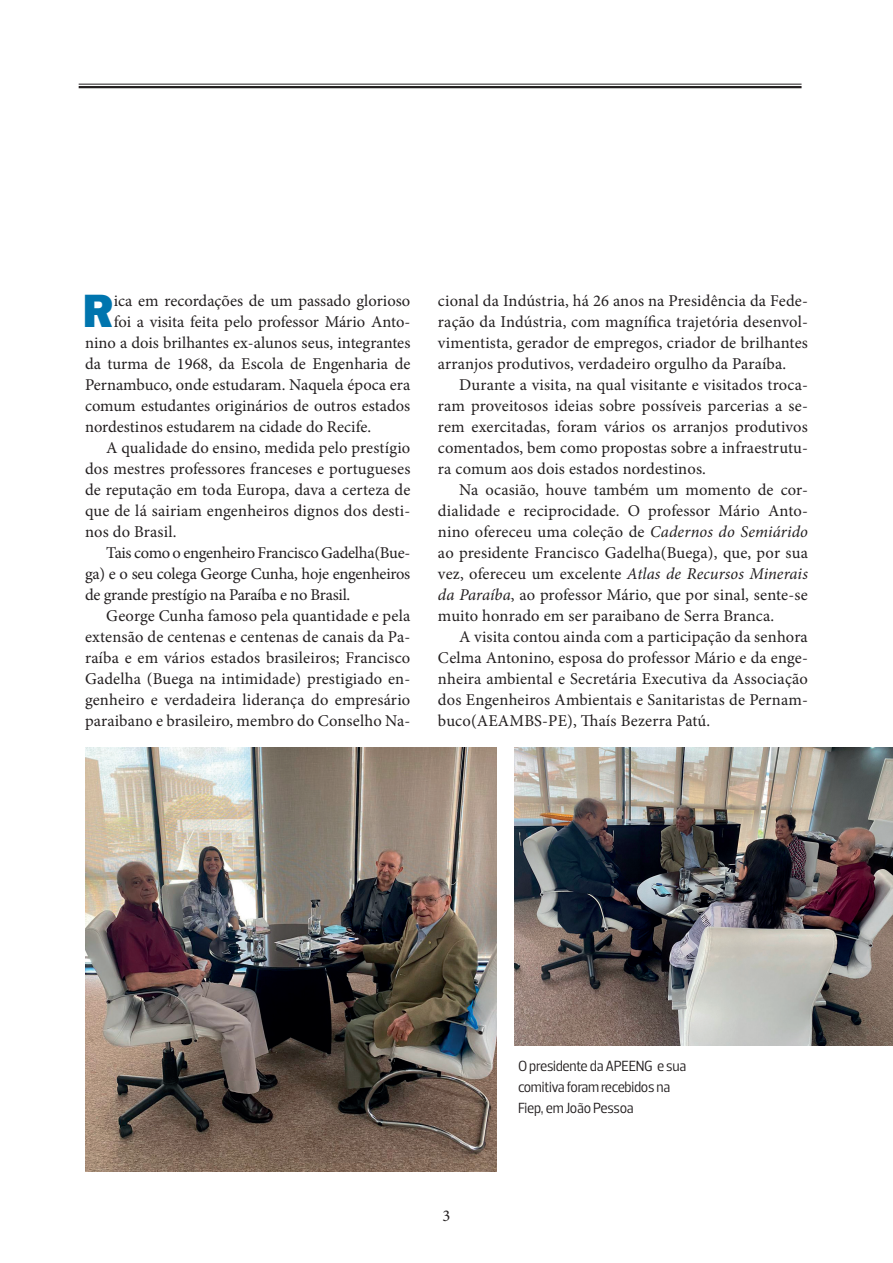
<style>
.page{position:relative;width:893px;height:1263px;background:#fff}
.page>*{position:absolute;margin:0;border:0;box-sizing:border-box;transform-origin:0 0}
.t1{font:800 48px "Franklin Gothic";color:#0075ae;scale:.95 1}
.t2{font:16.5px/21px "Minion Pro";color:#231f20;text-align:justify}
.t3{font:16.5px "Minion Pro";letter-spacing:-.02em;color:#231f20}
.t4{font:15px/21px "Prelo Condensed";letter-spacing:-.015em;color:#231f20;scale:1.1 1}
.s1{font-style:italic}
</style>
<div class="page">
<img style="left:85px;top:747px;width:411px;height:424px">
<hr style="left:79px;top:84px;width:722px;height:1px;background:#231f20">
<hr style="left:79px;top:86px;width:722px;height:2px;background:#231f20">
<img style="left:514px;top:747px;width:379px;height:298px">
<h1 class="t1" style="left:82px;top:280px;width:35px">R</h1>
<p class="t2" style="left:114px;top:290px;width:298px">ica em recordações de um passado glorioso</p>
<p class="t2" style="left:114px;top:311px;width:298px">foi a visita feita pelo professor Mário Anto-</p>
<p class="t2" style="left:85px;top:332px;width:327px">nino a dois brilhantes ex-alunos seus, integrantes</p>
<p class="t2" style="left:85px;top:353px;width:327px">da turma de 1968, da Escola de Engenharia de</p>
<p class="t2" style="left:85px;top:374px;width:327px">Pernambuco, onde estudaram. Naquela época era</p>
<p class="t2" style="left:85px;top:395px;width:327px">comum estudantes originários de outros estados</p>
<p class="t2" style="left:85px;top:416px;width:288px">nordestinos estudarem na cidade do Recife.</p>
<p class="t2" style="left:106px;top:437px;width:306px">A qualidade do ensino, medida pelo prestígio</p>
<p class="t2" style="left:85px;top:458px;width:327px">dos mestres professores franceses e portugueses</p>
<p class="t2" style="left:85px;top:479px;width:327px">de reputação em toda Europa, dava a certeza de</p>
<p class="t2" style="left:85px;top:500px;width:327px">que de lá sairiam engenheiros dignos dos desti-</p>
<p class="t2" style="left:85px;top:521px;width:93px">nos do Brasil.</p>
<p class="t3" style="left:106px;top:542px;width:305px">Tais como o engenheiro Francisco Gadelha(Bue-</p>
<p class="t3" style="left:85px;top:563px;width:327px">ga) e o seu colega George Cunha, hoje engenheiros</p>
<p class="t3" style="left:85px;top:584px;width:267px">de grande prestígio na Paraíba e no Brasil.</p>
<p class="t2" style="left:106px;top:605px;width:306px">George Cunha famoso pela quantidade e pela</p>
<p class="t2" style="left:85px;top:626px;width:327px">extensão de centenas e centenas de canais da Pa-</p>
<p class="t2" style="left:85px;top:647px;width:327px">raíba e em vários estados brasileiros; Francisco</p>
<p class="t2" style="left:85px;top:668px;width:327px">Gadelha (Buega na intimidade) prestigiado en-</p>
<p class="t2" style="left:85px;top:689px;width:327px">genheiro e verdadeira liderança do empresário</p>
<p class="t2" style="left:85px;top:710px;width:327px">paraibano e brasileiro, membro do Conselho Na-</p>
<p class="t2" style="left:438px;top:290px;width:371px">cional da Indústria, há 26 anos na Presidência da Fede&shy;ração da Indústria, com magnífica trajetória desenvol&shy;vimentista, gerador de empregos, criador de brilhantes arranjos produtivos, verdadeiro orgulho da Paraíba.</p>
<p class="t2" style="left:438px;top:374px;width:371px;text-indent:21px">Durante a visita, na qual visitante e visitados troca&shy;ram proveitosos ideias sobre possíveis parcerias a se&shy;rem exercitadas, foram vários os arranjos produtivos comentados, bem como propostas sobre a infraestrutu&shy;ra comum aos dois estados nordestinos.</p>
<p class="t2" style="left:438px;top:479px;width:371px;text-indent:21px">Na ocasião, houve também um momento de cor&shy;dialidade e reciprocidade. O professor Mário Anto&shy;nino ofereceu uma coleção de <span class="s1">Cadernos do Semiárido </span>ao presidente Francisco Gadelha(Buega), que, por sua vez, ofereceu um excelente <span class="s1">Atlas de Recursos Minerais da Paraíba</span>, ao professor Mário, que por sinal, sente-se muito honrado em ser paraibano de Serra Branca.</p>
<p class="t2" style="left:438px;top:626px;width:371px;text-indent:21px">A visita contou ainda com a participação da senhora Celma Antonino, esposa do professor Mário e da enge&shy;nheira ambiental e Secretária Executiva da Associação dos Engenheiros Ambientais e Sanitaristas de Pernam&shy;buco(AEAMBS-PE), Thaís Bezerra Patú.</p>
<p class="t2" style="left:442px;top:1205px;width:9px">3</p>
<p class="t4" style="left:518px;top:1055px;width:154px">O presidente da APEENG e sua comitiva foram recebidos na<br>Fiep, em João Pessoa</p>
</div>
